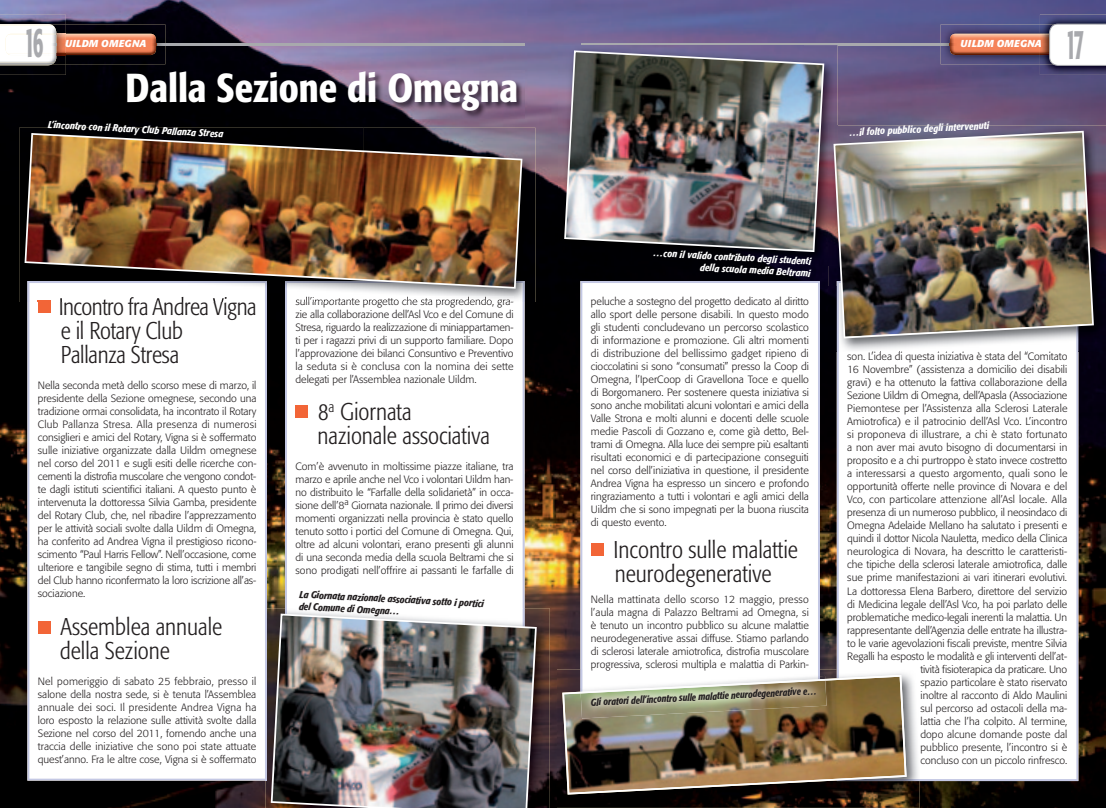
<style>
.page{position:relative;width:1106px;height:808px;background:#fff}
.page>*{position:absolute;margin:0;border:0;box-sizing:border-box;transform-origin:0 0}
.t1{font:500 condensed 43px "Formata";color:#a8a9ad;scale:.5 1}
.t2{font:500 condensed 40px "Formata";color:#fff}
.t3{font:300 condensed 24px/24px "Formata";color:#231f20}
.t4{font:300 10.5px/13px "Formata";color:#231f20;text-align:justify}
.t5{font:italic 500 condensed 10px/12px "Formata";color:#fff;text-align:right}
.t6{font:italic 500 condensed 10px/12px "Formata";color:#231f20}
.t7{font:italic 500 condensed 10px "Formata";color:#231f20;scale:.95 1}
.t8{font:italic 700 10px "Formata";letter-spacing:.02em;color:#fff}
</style>
<div class="page">
<img style="left:0;top:0;width:1106px;height:808px">
<svg style="left:27px;top:302px;width:240px;height:479px"></svg>
<svg style="left:285px;top:302px;width:239px;height:306px"></svg>
<hr style="left:41px;top:43px;width:483px;height:2px;background:#a8a9ad">
<img style="left:66px;top:24px;width:99px;height:40px">
<svg style="left:156px;top:43px;width:9px;height:2px"></svg>
<img style="left:66px;top:34px;width:90px;height:21px">
<img style="left:66px;top:43px;width:90px;height:2px">
<img style="left:0;top:15px;width:66px;height:60px">
<svg style="left:56px;top:53px;width:10px;height:2px"></svg>
<img style="left:56px;top:34px;width:10px;height:19px">
<img style="left:0;top:24px;width:53px;height:1px">
<img style="left:0;top:64px;width:52px;height:1px">
<img style="left:0;top:25px;width:56px;height:39px">
<img style="left:6px;top:34px;width:50px;height:21px">
<svg style="left:41px;top:43px;width:25px;height:2px"></svg>
<hr style="left:581px;top:43px;width:484px;height:2px;background:#a8a9ad">
<img style="left:940px;top:24px;width:99px;height:40px">
<svg style="left:940px;top:43px;width:10px;height:2px"></svg>
<img style="left:950px;top:34px;width:89px;height:21px">
<img style="left:950px;top:43px;width:89px;height:2px">
<img style="left:1039px;top:14px;width:67px;height:61px">
<svg style="left:1049px;top:24px;width:57px;height:42px"></svg>
<svg style="left:580px;top:281px;width:240px;height:389px"></svg>
<svg style="left:836px;top:352px;width:242px;height:429px"></svg>
<img style="left:126px;top:70px;width:398px;height:48px">
<img style="left:265px;top:608px;width:284px;height:200px">
<img style="left:265px;top:608px;width:2px;height:173px">
<img style="left:285px;top:608px;width:239px;height:6px">
<img style="left:271px;top:614px;width:266px;height:194px">
<img style="left:559px;top:45px;width:278px;height:220px">
<img style="left:564px;top:50px;width:260px;height:202px">
<img style="left:557px;top:670px;width:362px;height:138px">
<img style="left:580px;top:670px;width:240px;height:5px">
<img style="left:836px;top:670px;width:83px;height:111px">
<img style="left:562px;top:675px;width:344px;height:119px">
<img style="left:19px;top:128px;width:516px;height:174px">
<img style="left:27px;top:289px;width:240px;height:13px">
<img style="left:285px;top:281px;width:239px;height:21px">
<img style="left:25px;top:133px;width:497px;height:156px">
<svg style="left:820px;top:676px;width:5px;height:3px"></svg>
<img style="left:580px;top:676px;width:240px;height:3px">
<img style="left:580px;top:681px;width:246px;height:37px">
<img style="left:580px;top:679px;width:245px;height:14px">
<img style="left:828px;top:125px;width:278px;height:162px">
<img style="left:828px;top:287px;width:8px;height:65px">
<img style="left:1078px;top:287px;width:28px;height:65px">
<img style="left:836px;top:338px;width:242px;height:14px">
<img style="left:828px;top:125px;width:9px;height:140px">
<img style="left:833px;top:131px;width:260px;height:207px">
<h1 class="t1" style="left:24px;top:15px;width:40px">16</h1>
<p class="t8" style="left:65px;top:38px;width:83px">UILDM OMEGNA</p>
<h2 class="t2" style="left:126px;top:64px;width:394px">Dalla Sezione di Omegna</h2>
<p class="t5" style="left:48px;top:118px;width:177px;rotate:3deg">L’incontro con il Rotary Club Pallanza Stresa</p>
<h3 class="t3" style="left:59px;top:295px;width:199px">Incontro fra Andrea Vigna e il Rotary Club<br>Pallanza Stresa</h3>
<p class="t4" style="left:38px;top:379px;width:220px">Nella seconda metà dello scorso mese di marzo, il presidente della Sezione omegnese, secondo una tradizione ormai consolidata, ha incontrato il Rotary Club Pallanza Stresa. Alla presenza di numerosi consiglieri e amici del Rotary, Vigna si è soffermato sulle iniziative organizzate dalla Uildm omegnese nel corso del 2011 e sugli esiti delle ricerche con&shy;cernenti la distrofia muscolare che vengono condot&shy;te dagli istituti scientifici italiani. A questo punto è intervenuta la dottoressa Silvia Gamba, presidente del Rotary Club, che, nel ribadire l’apprezzamento per le attività sociali svolte dalla Uildm di Omegna, ha conferito ad Andrea Vigna il prestigioso ricono&shy;scimento “Paul Harris Fellow”. Nell’occasione, come ulteriore e tangibile segno di stima, tutti i membri del Club hanno riconfermato la loro iscrizione all’as&shy;sociazione.</p>
<h3 class="t3" style="left:60px;top:615px;width:164px">Assemblea annuale della Sezione</h3>
<p class="t4" style="left:38px;top:675px;width:220px">Nel pomeriggio di sabato 25 febbraio, presso il salone della nostra sede, si è tenuta l’Assemblea annuale dei soci. Il presidente Andrea Vigna ha loro esposto la relazione sulle attività svolte dalla Sezione nel corso del 2011, fornendo anche una traccia delle iniziative che sono poi state attuate quest’anno. Fra le altre cose, Vigna si è soffermato</p>
<p class="t4" style="left:295px;top:295px;width:220px">sull’importante progetto che sta progredendo, gra&shy;zie alla collaborazione dell’Asl Vco e del Comune di Stresa, riguardo la realizzazione di miniappartamen&shy;ti per i ragazzi privi di un supporto familiare. Dopo l’approvazione dei bilanci Consuntivo e Preventivo la seduta si è conclusa con la nomina dei sette delegati per l’Assemblea nazionale Uildm.</p>
<h3 class="t3" style="left:317px;top:400px;width:174px">8<sup>a</sup> Giornata nazionale associativa</h3>
<p class="t4" style="left:295px;top:460px;width:220px">Com’è avvenuto in moltissime piazze italiane, tra marzo e aprile anche nel Vco i volontari Uildm han&shy;no distribuito le “Farfalle della solidarietà” in occa&shy;sione dell’8<sup>a</sup> Giornata nazionale. Il primo dei diversi momenti organizzati nella provincia è stato quello tenuto sotto i portici del Comune di Omegna. Qui, oltre ad alcuni volontari, erano presenti gli alunni di una seconda media della scuola Beltrami che si sono prodigati nell’offrire ai passanti le farfalle di</p>
<p class="t6" style="left:300px;top:588px;width:186px;rotate:3deg">La Giornata nazionale associativa sotto i portici del Comune di Omegna…</p>
<p class="t8" style="left:960px;top:38px;width:83px">UILDM OMEGNA</p>
<h1 class="t1" style="left:1065px;top:17px;width:38px">17</h1>
<p class="t5" style="left:848px;top:127px;width:142px;rotate:-3deg">…il folto pubblico degli intervenuti</p>
<p class="t5" style="left:653px;top:247px;width:159px;rotate:3deg">…con il valido contributo degli studenti della scuola media Beltrami</p>
<p class="t4" style="left:591px;top:295px;width:220px">peluche a sostegno del progetto dedicato al diritto allo sport delle persone disabili. In questo modo gli studenti concludevano un percorso scolastico di informazione e promozione. Gli altri momenti di distribuzione del bellissimo gadget ripieno di cioccolatini si sono “consumati” presso la Coop di Omegna, l’IperCoop di Gravellona Toce e quello di Borgomanero. Per sostenere questa iniziativa si sono anche mobilitati alcuni volontari e amici della Valle Strona e molti alunni e docenti delle scuole medie Pascoli di Gozzano e, come già detto, Bel&shy;trami di Omegna. Alla luce dei sempre più esaltanti risultati economici e di partecipazione conseguiti nel corso dell’iniziativa in questione, il presidente Andrea Vigna ha espresso un sincero e profondo ringraziamento a tutti i volontari e agli amici della Uildm che si sono impegnati per la buona riuscita di questo evento.</p>
<h3 class="t3" style="left:613px;top:538px;width:186px">Incontro sulle malattie neurodegenerative</h3>
<p class="t4" style="left:591px;top:593px;width:220px">Nella mattinata dello scorso 12 maggio, presso l’aula magna di Palazzo Beltrami ad Omegna, si è tenuto un incontro pubblico su alcune malattie neurodegenerative assai diffuse. Stiamo parlando di sclerosi laterale amiotrofica, distrofia muscolare progressiva, sclerosi multipla e malattia di Parkin-</p>
<p class="t7" style="left:590px;top:696px;width:240px;rotate:-3deg">Gli oratori dell’incontro sulle malattie neurodegenerative e…</p>
<p class="t4" style="left:847px;top:349px;width:222px;text-align:right">son. L’idea di questa iniziativa è stata del “Comitato 16 Novembre” (assistenza a domicilio dei disabili gravi) e ha ottenuto la fattiva collaborazione della Sezione Uildm di Omegna, dell’Apasla (Associazione Piemontese per l’Assistenza alla Sclerosi Laterale Amiotrofica) e il patrocinio dell’Asl Vco. L’incontro si proponeva di illustrare, a chi è stato fortunato a non aver mai avuto bisogno di documentarsi in proposito e a chi purtroppo è stato invece costretto a interessarsi a questo argomento, quali sono le opportunità offerte nelle province di Novara e del Vco, con particolare attenzione all’Asl locale. Alla presenza di un numeroso pubblico, il neosindaco di Omegna Adelaide Mellano ha salutato i presenti e quindi il dottor Nicola Nauletta, medico della Clinica neurologica di Novara, ha descritto le caratteristi&shy;che tipiche della sclerosi laterale amiotrofica, dalle sue prime manifestazioni ai vari itinerari evolutivi.<br>La dottoressa Elena Barbero, direttore del servizio di Medicina legale dell’Asl Vco, ha poi parlato delle problematiche medico-legali inerenti la malattia. Un rappresentante dell’Agenzia delle entrate ha illustra&shy;to le varie agevolazioni fiscali previste, mentre Silvia Regalli ha esposto le modalità e gli interventi dell’at&shy;tività fisioterapica da praticare. Uno<br>spazio particolare è stato riservato<br>inoltre al racconto di Aldo Maulini<br>sul percorso ad ostacoli della ma-<br>lattia che l’ha colpito. Al termine,<br>dopo alcune domande poste dal<br>pubblico presente, l’incontro si è<br>concluso con un piccolo rinfresco.</p>
</div>
